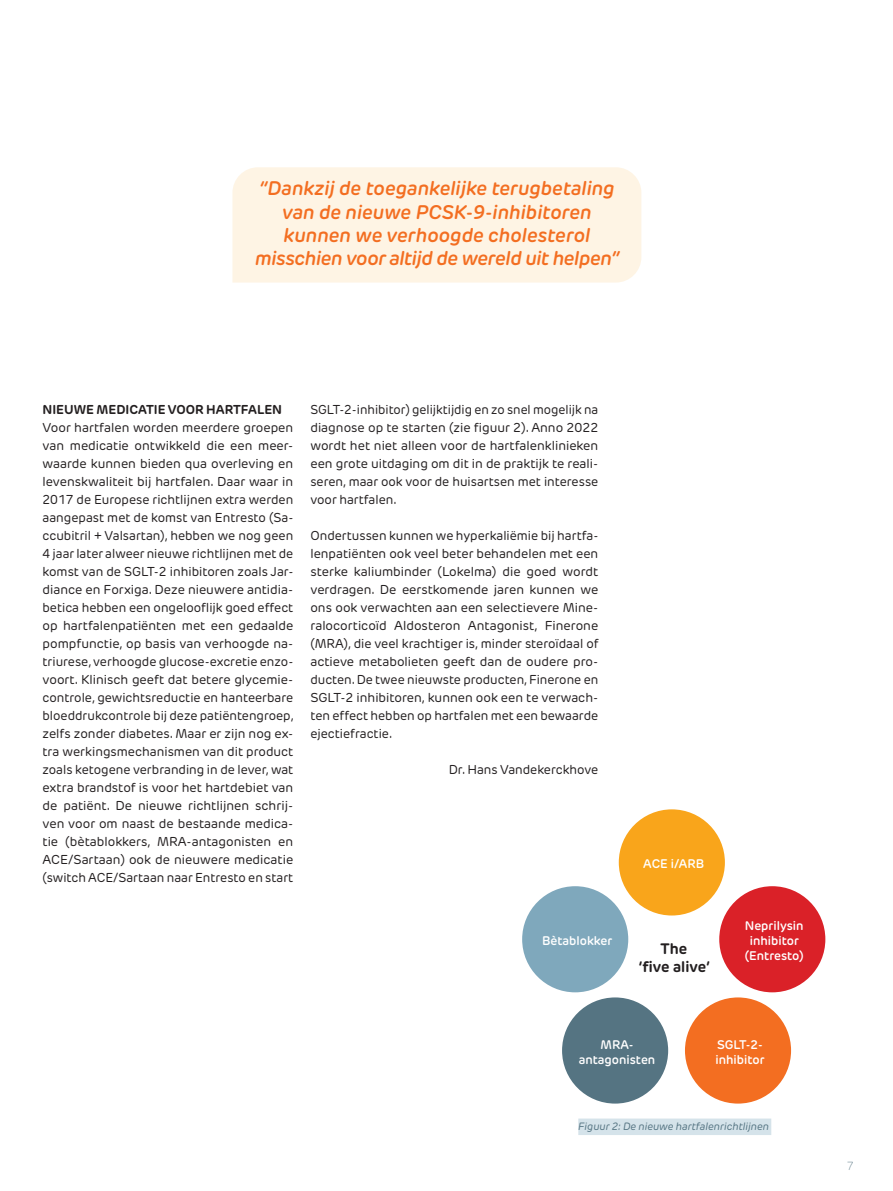
<style>
.page{position:relative;width:893px;height:1191px;background:#fff}
.page>*{position:absolute;margin:0;border:0;box-sizing:border-box;transform-origin:0 0}
.Citaat{font:italic 600 19.5px/23.4px "New Rubrik";color:#f36e21;text-align:center}
.t1{font:700 15px/18px "New Rubrik";color:#231f20;text-align:center}
.Broodtekst{font:12.75px/18px "New Rubrik";color:#231f20;text-align:justify}
.Tussentitel{font:700 12.75px "New Rubrik";color:#231f20}
.t2{font:600 12.3px/14.9px "New Rubrik";color:#fff;text-align:center}
.t3{font:200 11.55px "New Rubrik";color:#557482}
.Fotobijschrift{font:italic 10.5px "New Rubrik";color:#557482}
</style>
<div class="page">
<div style="left:232px;top:167px;width:409px;height:115px;background:#fef4e4"></div>
<div style="left:619px;top:809px;width:106px;height:106px;background:#f9a51b;border-radius:50%"></div>
<div style="left:719px;top:886px;width:106px;height:106px;background:#da2128;border-radius:50%"></div>
<div style="left:522px;top:886px;width:106px;height:106px;background:#7fa8bc;border-radius:50%"></div>
<div style="left:562px;top:997px;width:106px;height:106px;background:#557482;border-radius:50%"></div>
<div style="left:685px;top:997px;width:106px;height:106px;background:#f36e21;border-radius:50%"></div>
<div style="left:578px;top:1118px;width:193px;height:17px;background:#d5e3ea"></div>
<p class="Citaat" style="left:255px;top:177px;width:366px">“Dankzij de toegankelijke terugbetaling van de nieuwe PCSK-9-inhibitoren kunnen we verhoogde cholesterol misschien voor altijd de wereld uit helpen”</p>
<p class="Tussentitel" style="left:43px;top:402px;width:241px">NIEUWE MEDICATIE VOOR HARTFALEN</p>
<p class="Broodtekst" style="left:43px;top:419px;width:253px">Voor hartfalen worden meerdere groepen van medicatie ontwikkeld die een meer&shy;waarde kunnen bieden qua overleving en levenskwaliteit bij hartfalen. Daar waar in 2017 de Europese richtlijnen extra werden aangepast met de komst van Entresto (Sa&shy;ccubitril + Valsartan), hebben we nog geen 4 jaar later alweer nieuwe richtlijnen met de komst van de SGLT-2 inhibitoren zoals Jar&shy;diance en Forxiga. Deze nieuwere antidia&shy;betica hebben een ongelooflijk goed effect op hartfalenpatiënten met een gedaalde pompfunctie, op basis van verhoogde na&shy;triurese, verhoogde glucose-excretie enzo&shy;voort. Klinisch geeft dat betere glycemie&shy;controle, gewichtsreductie en hanteerbare bloeddrukcontrole bij deze patiëntengroep, zelfs zonder diabetes. Maar er zijn nog ex&shy;tra werkingsmechanismen van dit product zoals ketogene verbranding in de lever, wat extra brandstof is voor het hartdebiet van de patiënt. De nieuwe richtlijnen schrij&shy;ven voor om naast de bestaande medica&shy;tie (bètablokkers, MRA-antagonisten en ACE/Sartaan) ook de nieuwere medicatie (switch ACE/Sartaan naar Entresto en start</p>
<p class="Broodtekst" style="left:310px;top:401px;width:289px">SGLT-2-inhibitor) gelijktijdig en zo snel mogelijk na diagnose op te starten (zie figuur 2). Anno 2022 wordt het niet alleen voor de hartfalenklinieken een grote uitdaging om dit in de praktijk te reali&shy;seren, maar ook voor de huisartsen met interesse voor hartfalen.</p>
<p class="Broodtekst" style="left:310px;top:527px;width:290px">Ondertussen kunnen we hyperkaliëmie bij hartfa&shy;lenpatiënten ook veel beter behandelen met een sterke kaliumbinder (Lokelma) die goed wordt verdragen. De eerstkomende jaren kunnen we ons ook verwachten aan een selectievere Mine&shy;ralocorticoïd Aldosteron Antagonist, Finerone (MRA), die veel krachtiger is, minder steroïdaal of actieve metabolieten geeft dan de oudere pro&shy;ducten. De twee nieuwste producten, Finerone en SGLT-2 inhibitoren, kunnen ook een te verwach&shy;ten effect hebben op hartfalen met een bewaarde ejectiefractie.</p>
<p class="Broodtekst" style="left:449px;top:761px;width:151px">Dr. Hans Vandekerckhove</p>
<p class="t2" style="left:542px;top:933px;width:72px">Bètablokker</p>
<p class="t2" style="left:643px;top:856px;width:62px">ACE i/ARB</p>
<p class="t1" style="left:639px;top:939px;width:73px">The<br>‘five alive’</p>
<p class="t2" style="left:745px;top:918px;width:60px">Neprilysin</p>
<p class="t2" style="left:750px;top:933px;width:51px">inhibitor</p>
<p class="t2" style="left:745px;top:948px;width:60px">(Entresto)</p>
<p class="t2" style="left:579px;top:1037px;width:78px">MRA&shy;antagonisten</p>
<p class="t2" style="left:715px;top:1037px;width:51px;text-align:left">SGLT-2- inhibitor</p>
<p class="Fotobijschrift" style="left:578px;top:1119px;width:192px">Figuur 2: De nieuwe hartfalenrichtlijnen</p>
<p class="t3" style="left:847px;top:1158px;width:9px">7</p>
</div>
